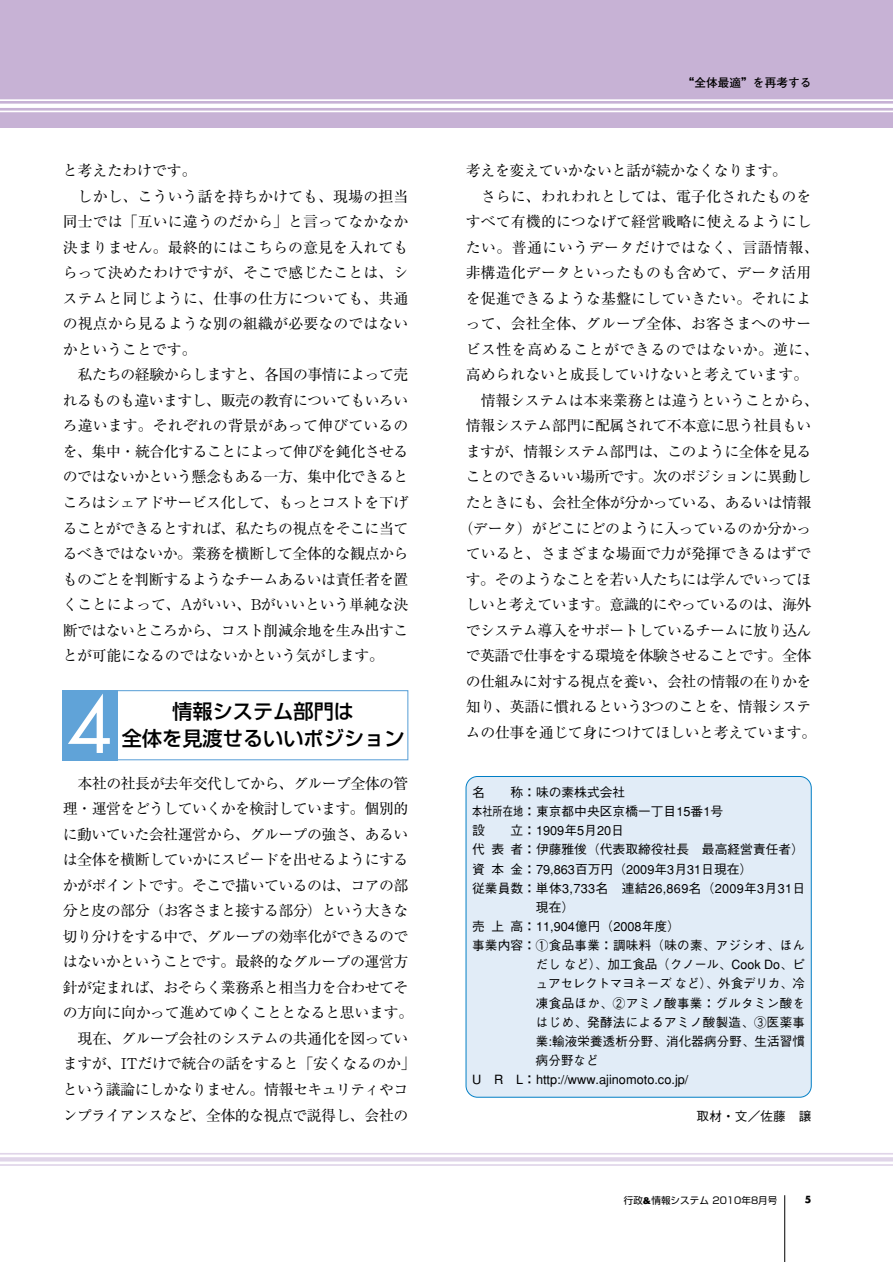
<style>
.page{position:relative;width:893px;height:1262px;background:#fff}
.page>*{position:absolute;margin:0;border:0;box-sizing:border-box;transform-origin:0 0}
.t1{font:74.4px "Futura";color:#fff}
.t2{font:500 20.25px/26.5px "Shin Go";color:#000;text-align:center}
.t3{font:14.85px/25.5px "Ryumin";letter-spacing:-.025em;color:#000;text-align:center}
.t4{font:14.85px "Ryumin";letter-spacing:.01em;color:#000}
.t5{font:14.85px "Ryumin";letter-spacing:.035em;color:#000}
.t6{font:14.85px "Ryumin";color:#000}
.t7{font:500 12.75px "Gothic BBB";color:#000}
.t8{font:500 12.75px "Gothic BBB";letter-spacing:.025em;color:#000}
.t9{font:500 12.75px "Gothic BBB";letter-spacing:.02em;color:#000}
.t10{font:500 12.75px "Gothic BBB";letter-spacing:.03em;color:#000}
.t11{font:500 12.75px "Gothic BBB";color:#000;scale:.8 1}
.t12{font:700 11.7px "Futo Go B101";color:#000}
.t13{font:9.6px "Shin Go";color:#000}
.t14{font:700 9.6px "Futura";color:#000}
.s1{font-family:"Helvetica";font-weight:900}
</style>
<div class="page">
<div style="left:0;top:0;width:892px;height:128px;background:#c7b2d5"></div>
<hr style="left:0;top:1152px;width:892px;height:2px;background:#e0d5e9">
<hr style="left:0;top:1157px;width:892px;height:4px;background:#e0d5e9">
<hr style="left:0;top:1164px;width:892px;height:1px;background:#e0d5e9">
<hr style="left:0;top:99px;width:892px;height:2px;background:#fff">
<hr style="left:0;top:104px;width:892px;height:4px;background:#fff">
<hr style="left:0;top:111px;width:892px;height:1px;background:#fff">
<hr style="left:784px;top:1195px;width:1px;height:66px;background:#000">
<div style="left:63px;top:690px;width:345px;height:70px;border:1px solid #60a3d8"></div>
<div style="left:63px;top:690px;width:55px;height:70px;background:#60a3d8"></div>
<div style="left:466px;top:776px;width:345px;height:321px;background:#e1ecf7;border-radius:11px"></div>
<div style="left:466px;top:776px;width:345px;height:321px;border:1px solid #007ec5;border-radius:11px"></div>
<p class="t6" style="left:63px;top:165px;width:135px">と考えたわけです。</p>
<p class="t4" style="left:78px;top:191px;width:332px">しかし、こういう話を持ちかけても、現場の担当</p>
<p class="t4" style="left:63px;top:216px;width:347px">同士では「互いに違うのだから」と言ってなかなか</p>
<p class="t4" style="left:63px;top:242px;width:347px">決まりません。最終的にはこちらの意見を入れても</p>
<p class="t4" style="left:63px;top:267px;width:347px">らって決めたわけですが、そこで感じたことは、シ</p>
<p class="t4" style="left:63px;top:293px;width:347px">ステムと同じように、仕事の仕方についても、共通</p>
<p class="t4" style="left:63px;top:318px;width:347px">の視点から見るような別の組織が必要なのではない</p>
<p class="t6" style="left:63px;top:344px;width:135px">かということです。</p>
<p class="t3" style="left:78px;top:364px;width:332px">私たちの経験からしますと、各国の事情によって売</p>
<p class="t3" style="left:63px;top:389px;width:347px">れるものも違いますし、販売の教育についてもいろい</p>
<p class="t4" style="left:63px;top:421px;width:347px">ろ違います。それぞれの背景があって伸びているの</p>
<p class="t3" style="left:63px;top:440px;width:347px">を、集中・統合化することによって伸びを鈍化させる</p>
<p class="t3" style="left:63px;top:466px;width:347px">のではないかという懸念もある一方、集中化できると</p>
<p class="t3" style="left:63px;top:491px;width:347px">ころはシェアドサービス化して、もっとコストを下げ</p>
<p class="t3" style="left:63px;top:517px;width:347px">ることができるとすれば、私たちの視点をそこに当て</p>
<p class="t3" style="left:63px;top:543px;width:347px">るべきではないか。業務を横断して全体的な観点から</p>
<p class="t3" style="left:63px;top:568px;width:347px">ものごとを判断するようなチームあるいは責任者を置</p>
<p class="t3" style="left:63px;top:594px;width:347px">くことによって、Aがいい、Bがいいという単純な決</p>
<p class="t3" style="left:63px;top:619px;width:347px">断ではないところから、コスト削減余地を生み出すこ</p>
<p class="t3" style="left:63px;top:645px;width:323px">とが可能になるのではないかという気がします。</p>
<h1 class="t1" style="left:67px;top:691px;width:47px">4</h1>
<h2 class="t2" style="left:122px;top:700px;width:284px">情報システム部門は<br>全体を見渡せるいいポジション</h2>
<p class="t3" style="left:63px;top:772px;width:354px">本社の社長が去年交代してから、グループ全体の管<br>理・運営をどうしていくかを検討しています。個別的に動いていた会社運営から、グループの強さ、あるいは全体を横断していかにスピードを出せるようにするかがポイントです。そこで描いているのは、コアの部分と皮の部分（お客さまと接する部分）という大きな切り分けをする中で、グループの効率化ができるのではないかということです。最終的なグループの運営方針が定まれば、おそらく業務系と相当力を合わせてその方向に向かって進めてゆくこととなると思います。現在、グループ会社のシステムの共通化を図ってい<br>ますが、ITだけで統合の話をすると「安くなるのか」という議論にしかなりません。情報セキュリティやコンプライアンスなど、全体的な視点で説得し、会社の</p>
<p class="t12" style="left:682px;top:78px;width:130px">“全体最適”を再考する</p>
<p class="t3" style="left:466px;top:160px;width:323px">考えを変えていかないと話が続かなくなります。</p>
<p class="t4" style="left:480px;top:191px;width:332px">さらに、われわれとしては、電子化されたものを</p>
<p class="t4" style="left:466px;top:216px;width:347px">すべて有機的につなげて経営戦略に使えるようにし</p>
<p class="t5" style="left:466px;top:242px;width:354px">たい。普通にいうデータだけではなく、言語情報、</p>
<p class="t4" style="left:466px;top:267px;width:347px">非構造化データといったものも含めて、データ活用</p>
<p class="t4" style="left:466px;top:293px;width:347px">を促進できるような基盤にしていきたい。それによ</p>
<p class="t4" style="left:466px;top:318px;width:347px">って、会社全体、グループ全体、お客さまへのサー</p>
<p class="t5" style="left:466px;top:344px;width:354px">ビス性を高めることができるのではないか。逆に、</p>
<p class="t6" style="left:466px;top:370px;width:344px">高められないと成長していけないと考えています。</p>
<p class="t3" style="left:480px;top:389px;width:340px">情報システムは本来業務とは違うということから、</p>
<p class="t3" style="left:466px;top:415px;width:347px">情報システム部門に配属されて不本意に思う社員もい</p>
<p class="t3" style="left:466px;top:440px;width:347px">ますが、情報システム部門は、このように全体を見る</p>
<p class="t3" style="left:466px;top:466px;width:347px">ことのできるいい場所です。次のポジションに異動し</p>
<p class="t3" style="left:466px;top:491px;width:347px">たときにも、会社全体が分かっている、あるいは情報</p>
<p class="t3" style="left:458px;top:517px;width:354px">（データ）がどこにどのように入っているのか分かっ</p>
<p class="t4" style="left:466px;top:548px;width:347px">ていると、さまざまな場面で力が発揮できるはずで</p>
<p class="t3" style="left:466px;top:568px;width:347px">す。そのようなことを若い人たちには学んでいってほ</p>
<p class="t3" style="left:466px;top:594px;width:347px">しいと考えています。意識的にやっているのは、海外</p>
<p class="t3" style="left:466px;top:619px;width:347px">でシステム導入をサポートしているチームに放り込ん</p>
<p class="t3" style="left:466px;top:645px;width:347px">で英語で仕事をする環境を体験させることです。全体</p>
<p class="t3" style="left:466px;top:670px;width:347px">の仕組みに対する視点を養い、会社の情報の在りかを</p>
<p class="t3" style="left:466px;top:696px;width:347px">知り、英語に慣れるという3つのことを、情報システ</p>
<p class="t3" style="left:466px;top:721px;width:352px">ムの仕事を通じて身につけてほしいと考えています。</p>
<p class="t7" style="left:472px;top:787px;width:155px">名　　称：味の素株式会社</p>
<p class="t11" style="left:472px;top:806px;width:315px">本社所在地：東京都中央区京橋一丁目15番1号</p>
<p class="t7" style="left:472px;top:825px;width:153px">設　　立：1909年5月20日</p>
<p class="t7" style="left:472px;top:844px;width:333px">代表者：伊藤雅俊（代表取締役社長　最高経営責任者）</p>
<p class="t7" style="left:472px;top:864px;width:281px">資本金：79,863百万円（2009年3月31日現在）</p>
<p class="t9" style="left:472px;top:883px;width:334px">従業員数：単体3,733名　連結26,869名（2009年3月31日</p>
<p class="t7" style="left:536px;top:902px;width:40px">現在）</p>
<p class="t7" style="left:472px;top:921px;width:209px">売上高：11,904億円（2008年度）</p>
<p class="t10" style="left:472px;top:940px;width:334px">事業内容：①食品事業：調味料（味の素、アジシオ、ほん</p>
<p class="t7" style="left:536px;top:959px;width:270px">だしなど）、加工食品（クノール、Cook Do、ピ</p>
<p class="t7" style="left:536px;top:978px;width:270px">ュアセレクトマヨネーズなど）、外食デリカ、冷</p>
<p class="t8" style="left:536px;top:998px;width:270px">凍食品ほか、②アミノ酸事業：グルタミン酸を</p>
<p class="t8" style="left:536px;top:1017px;width:270px">はじめ、発酵法によるアミノ酸製造、③医薬事</p>
<p class="t7" style="left:536px;top:1036px;width:271px">業:輸液栄養透析分野、消化器病分野、生活習慣</p>
<p class="t7" style="left:536px;top:1055px;width:64px">病分野など</p>
<p class="t7" style="left:472px;top:1074px;width:218px">U R L：http://www.ajinomoto.co.jp/</p>
<p class="t7" style="left:696px;top:1111px;width:116px">取材・文／佐藤　譲</p>
<p class="t13" style="left:623px;top:1196px;width:155px">行政<span class="s1">&amp;</span>情報システム 2010年8月号</p>
<p class="t14" style="left:804px;top:1195px;width:8px">5</p>
</div>
